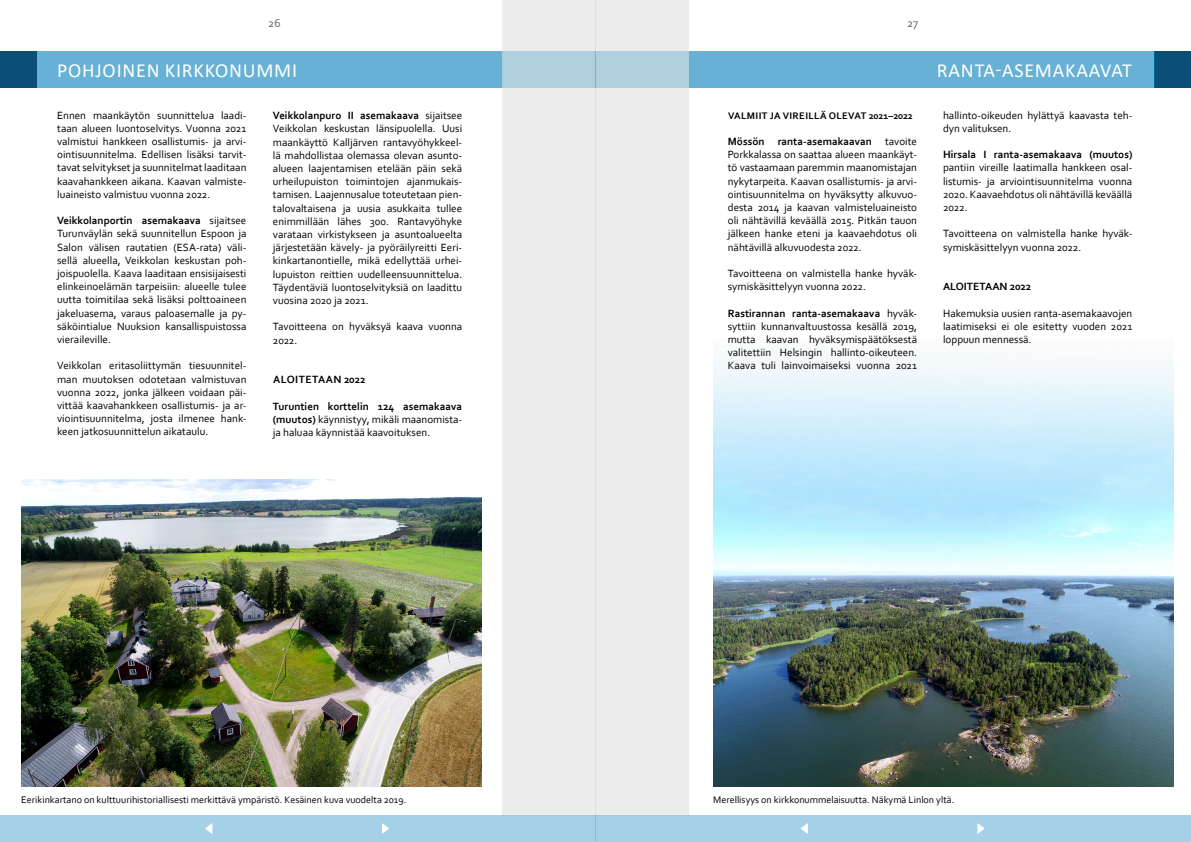
<style>
.page{position:relative;width:1191px;height:842px;background:#fff}
.page>*{position:absolute;margin:0;border:0;box-sizing:border-box;transform-origin:0 0}
.t1{font:20px "Calibri";letter-spacing:.04em;color:#fff}
.t2{font:12px "Corbel";color:#616160}
.t3{font:11px/13.2px "Corbel";color:#000;text-align:justify}
.t4{font:700 11px "Corbel";color:#000}
.t5{font:700 11px "Corbel";letter-spacing:.04em;color:#000}
.t6{font:10px "Corbel";color:#000}
.t7{font:700 10px "Corbel";letter-spacing:.04em;color:#000}
.s1{font-weight:700}
</style>
<div class="page">
<div style="left:502px;top:0;width:93px;height:815px;background:#ececec"></div>
<div style="left:595px;top:0;width:94px;height:815px;background:#ececec"></div>
<div style="left:1155px;top:52px;width:36px;height:36px;background:#0b4f79"></div>
<div style="left:689px;top:52px;width:466px;height:36px;background:#66b1d5"></div>
<div style="left:36px;top:52px;width:466px;height:36px;background:#66b1d5"></div>
<div style="left:0;top:52px;width:36px;height:36px;background:#0b4f79"></div>
<div style="left:0;top:815px;width:595px;height:27px;background:#a4d0e8"></div>
<div style="left:595px;top:52px;width:94px;height:36px;background:#aecfde"></div>
<div style="left:502px;top:52px;width:93px;height:36px;background:#aecfde"></div>
<svg style="left:382px;top:823px;width:7px;height:11px"></svg>
<svg style="left:205px;top:823px;width:8px;height:11px"></svg>
<div style="left:595px;top:815px;width:596px;height:27px;background:#a4d0e8"></div>
<svg style="left:977px;top:823px;width:8px;height:11px"></svg>
<svg style="left:800px;top:823px;width:8px;height:11px"></svg>
<img style="left:714px;top:358px;width:459px;height:428px">
<img style="left:21px;top:479px;width:461px;height:307px">
<p class="t2" style="left:268px;top:16px;width:14px">26</p>
<p class="t2" style="left:907px;top:16px;width:13px">27</p>
<h1 class="t1" style="left:57px;top:57px;width:242px">POHJOINEN KIRKKONUMMI</h1>
<p class="t3" style="left:57px;top:108px;width:191px">Ennen maankäytön suunnittelua laadi&shy;taan alueen luontoselvitys. Vuonna 2021 valmistui hankkeen osallistumis- ja arvi&shy;ointisuunnitelma. Edellisen lisäksi tarvit&shy;tavat selvitykset ja suunnitelmat laaditaan kaavahankkeen aikana. Kaavan valmiste&shy;luaineisto valmistuu vuonna 2022.</p>
<p class="t3" style="left:57px;top:214px;width:191px"><span class="s1">Veikkolanportin asemakaava</span> sijaitsee Turunväylän sekä suunnitellun Espoon ja Salon välisen rautatien (ESA-rata) väli&shy;sellä alueella, Veikkolan keskustan poh&shy;joispuolella. Kaava laaditaan ensisijaisesti elinkeinoelämän tarpeisiin: alueelle tulee uutta toimitilaa sekä lisäksi polttoaineen jakeluasema, varaus paloasemalle ja py&shy;säköintialue Nuuksion kansallispuistossa vieraileville.</p>
<p class="t3" style="left:57px;top:359px;width:191px">Veikkolan eritasoliittymän tiesuunnitel&shy;man muutoksen odotetaan valmistuvan vuonna 2022, jonka jälkeen voidaan päi&shy;vittää kaavahankkeen osallistumis- ja ar&shy;viointisuunnitelma, josta ilmenee hank&shy;keen jatkosuunnittelun aikataulu.</p>
<p class="t3" style="left:273px;top:109px;width:191px"><span class="s1">Veikkolanpuro II asemakaava</span> sijaitsee Veikkolan keskustan länsipuolella. Uusi maankäyttö Kalljärven rantavyöhykkeel&shy;lä mahdollistaa olemassa olevan asunto&shy;alueen laajentamisen etelään päin sekä urheilupuiston toimintojen ajanmukais&shy;tamisen. Laajennusalue toteutetaan pien&shy;talovaltaisena ja uusia asukkaita tullee enimmillään lähes 300. Rantavyöhyke varataan virkistykseen ja asuntoalueelta järjestetään kävely- ja pyöräilyreitti Eeri&shy;kinkartanontielle, mikä edellyttää urhei&shy;lupuiston reittien uudelleensuunnittelua.<br>Täydentäviä luontoselvityksiä on laadittu vuosina 2020 ja 2021.</p>
<p class="t3" style="left:273px;top:320px;width:191px">Tavoitteena on hyväksyä kaava vuonna<br>2022.</p>
<p class="t5" style="left:273px;top:373px;width:94px">ALOITETAAN 2022</p>
<p class="t3" style="left:273px;top:399px;width:191px"><span class="s1">Turuntien korttelin 124 asemakaava (muutos)</span> käynnistyy, mikäli maanomista&shy;ja haluaa käynnistää kaavoituksen.</p>
<p class="t7" style="left:728px;top:109px;width:186px">VALMIIT JA VIREILLÄ OLEVAT 2021–2022</p>
<p class="t3" style="left:728px;top:134px;width:191px"><span class="s1">Mössön ranta-asemakaavan</span> tavoite Porkkalassa on saattaa alueen maankäyt&shy;tö vastaamaan paremmin maanomistajan nykytarpeita. Kaavan osallistumis- ja arvi&shy;ointisuunnitelma on hyväksytty alkuvuo&shy;desta 2014 ja kaavan valmisteluaineisto oli nähtävillä keväällä 2015. Pitkän tauon jälkeen hanke eteni ja kaavaehdotus oli nähtävillä alkuvuodesta 2022.</p>
<p class="t3" style="left:728px;top:266px;width:191px">Tavoitteena on valmistella hanke hyväk&shy;symiskäsittelyyn vuonna 2022.</p>
<p class="t3" style="left:728px;top:306px;width:191px"><span class="s1">Rastirannan ranta-asemakaava</span> hyväk&shy;syttiin kunnanvaltuustossa kesällä 2019, mutta kaavan hyväksymispäätöksestä valitettiin Helsingin hallinto-oikeuteen.<br>Kaava tuli lainvoimaiseksi vuonna 2021</p>
<h1 class="t1" style="left:937px;top:57px;width:196px">RANTA-ASEMAKAAVAT</h1>
<p class="t3" style="left:943px;top:108px;width:191px">hallinto-oikeuden hylättyä kaavasta teh&shy;dyn valituksen.</p>
<p class="t4" style="left:943px;top:148px;width:191px">Hirsala I ranta-asemakaava (muutos)</p>
<p class="t3" style="left:943px;top:161px;width:191px">pantiin vireille laatimalla hankkeen osal&shy;listumis- ja arviointisuunnitelma vuonna 2020. Kaavaehdotus oli nähtävillä keväällä 2022.</p>
<p class="t3" style="left:943px;top:227px;width:191px">Tavoitteena on valmistella hanke hyväk&shy;symiskäsittelyyn vuonna 2022.</p>
<p class="t4" style="left:943px;top:280px;width:90px">ALOITETAAN 2022</p>
<p class="t3" style="left:943px;top:306px;width:191px">Hakemuksia uusien ranta-asemakaavojen laatimiseksi ei ole esitetty vuoden 2021 loppuun mennessä.</p>
<p class="t6" style="left:21px;top:793px;width:386px">Eerikinkartano on kulttuurihistoriallisesti merkittävä ympäristö. Kesäinen kuva vuodelta 2019.</p>
<p class="t6" style="left:713px;top:793px;width:243px">Merellisyys on kirkkonummelaisuutta. Näkymä Linlon yltä.</p>
</div>
